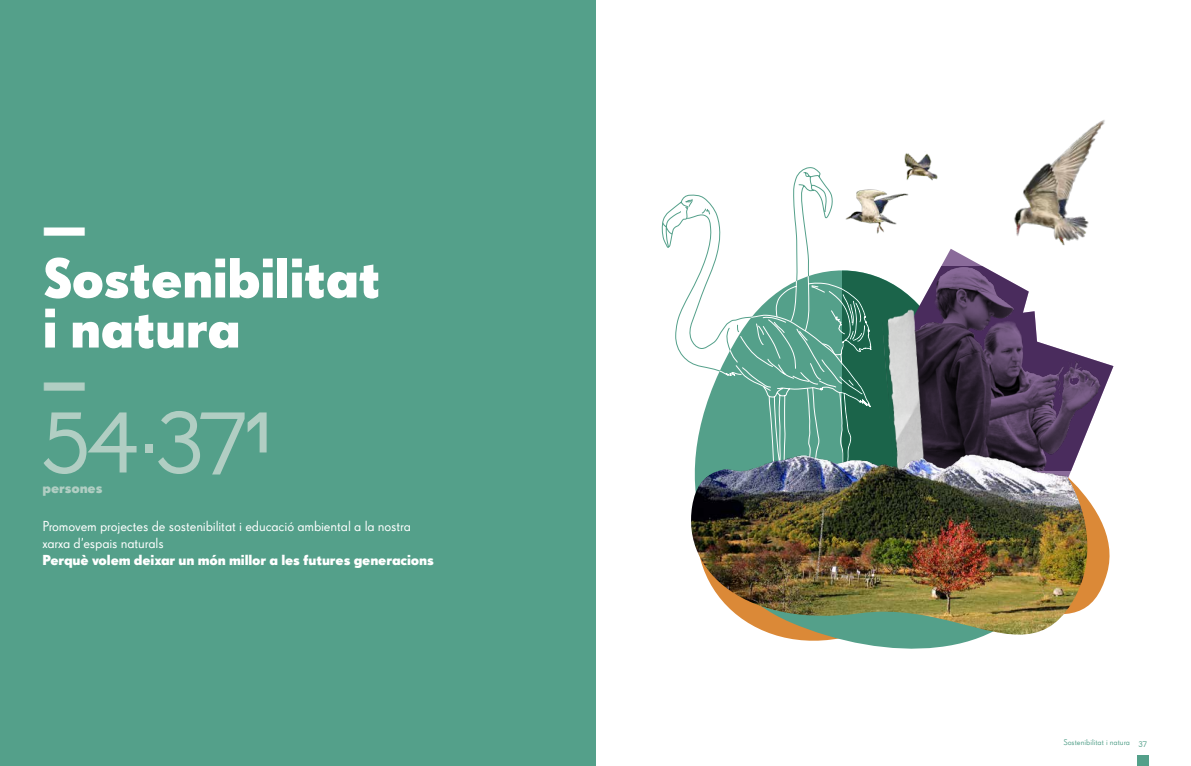
<style>
.page{position:relative;width:1191px;height:766px;background:#fff}
.page>*{position:absolute;margin:0;border:0;box-sizing:border-box;transform-origin:0 0}
.t1{font:100px "Super Grotesk Pro";color:#b1cec3}
.t2{font:700 54px/50px "Super Grotesk Pro";letter-spacing:-.01em;color:#fff;scale:.7 1}
.t3{font:700 54px "Super Grotesk Pro";color:#b1cec3;scale:.7 1}
.t4{font:14px/16.8px "Super Grotesk Pro";letter-spacing:-.01em;color:#fff}
.t5{font:700 14px "Super Grotesk Pro";letter-spacing:-.01em;color:#fff}
.t6{font:700 14px "Super Grotesk Pro";letter-spacing:-.01em;color:#b1cec3}
.t7{font:8px "Super Grotesk Pro";color:#54a08a}
.s1{font-size:9px}
</style>
<div class="page">
<div style="left:0;top:0;width:595px;height:765px;background:#54a08a"></div>
<svg style="left:661px;top:194px;width:60px;height:42px"></svg>
<svg style="left:1096px;top:366px;width:18px;height:232px"></svg>
<svg style="left:675px;top:270px;width:100px;height:138px"></svg>
<svg style="left:775px;top:167px;width:68px;height:241px"></svg>
<svg style="left:940px;top:249px;width:173px;height:260px"></svg>
<img style="left:843px;top:267px;width:269px;height:203px">
<img style="left:881px;top:305px;width:46px;height:103px">
<img style="left:691px;top:408px;width:405px;height:235px">
<img style="left:749px;top:445px;width:133px;height:67px">
<img style="left:841px;top:185px;width:68px;height:50px">
<img style="left:904px;top:153px;width:34px;height:28px">
<img style="left:1014px;top:120px;width:91px;height:126px">
<div style="left:1137px;top:754px;width:11px;height:11px;background:#54a08a"></div>
<h2 class="t2" style="left:43px;top:203px;width:484px">—<br>Sostenibilitat i natura</h2>
<h2 class="t3" style="left:43px;top:349px;width:64px">—</h2>
<h1 class="t1" style="left:43px;top:360px;width:234px">54.371</h1>
<p class="t6" style="left:43px;top:478px;width:61px">persones</p>
<p class="t4" style="left:43px;top:518px;width:370px">Promovem projectes de sostenibilitat i educació ambiental a la nostra xarxa d’espais naturals</p>
<p class="t5" style="left:43px;top:551px;width:393px">Perquè volem deixar un món millor a les futures generacions</p>
<p class="t7" style="left:1063px;top:737px;width:85px">Sostenibilitat i natura <span class="s1">37</span></p>
</div>
